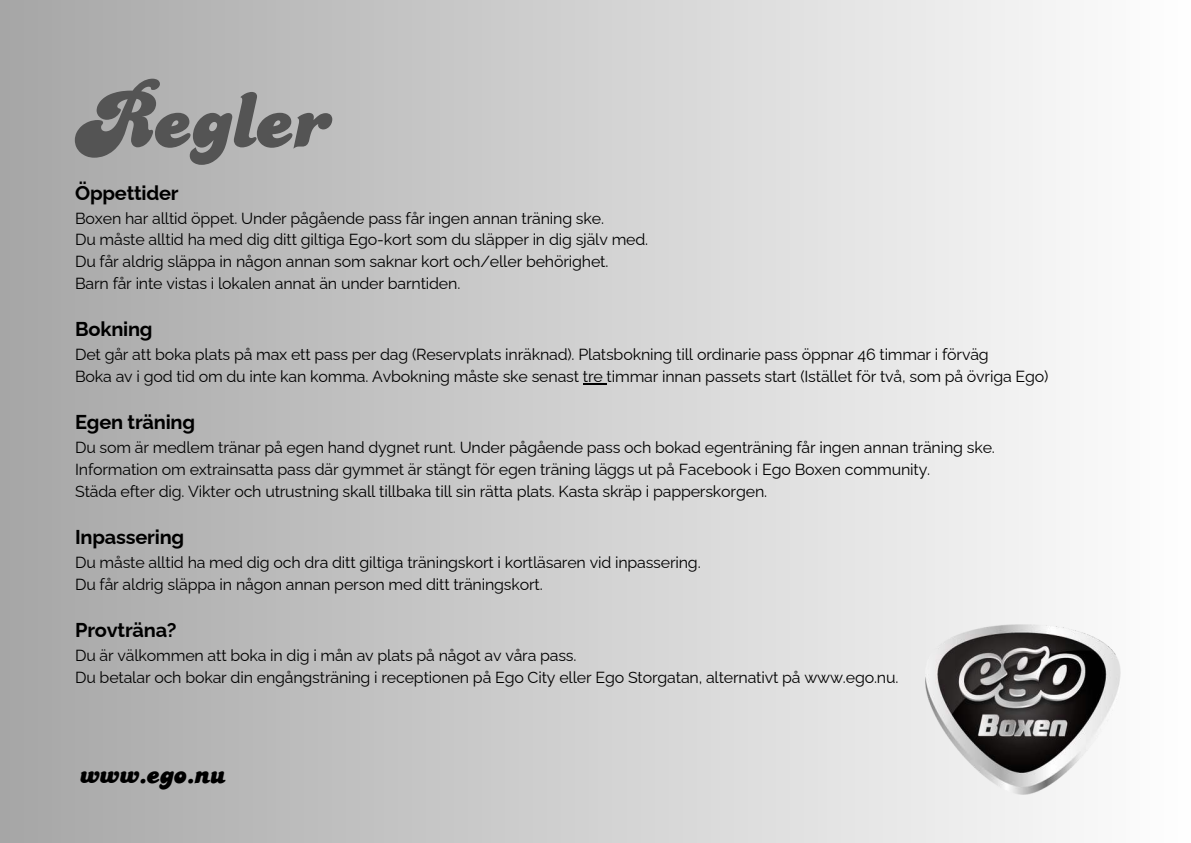
<style>
.page{position:relative;width:1191px;height:843px;background:#fff}
.page>*{position:absolute;margin:0;border:0;box-sizing:border-box;transform-origin:0 0}
.t1{font:87.1px "Candice Com";letter-spacing:-.01em;color:#545454}
.t2{font:30px "Candice Com";letter-spacing:-.01em;color:#000}
.t3{font:700 20px "Raleway";letter-spacing:-.01em;color:#000}
.t4{font:16px/21.8px "Raleway";letter-spacing:-.01em;color:#000}
</style>
<div class="page">
<div style="left:0;top:0;width:1190px;height:842px;background:linear-gradient(to right,#a6a6a6,#fefefe)"></div>
<img style="left:925px;top:624px;width:195px;height:170px">
<hr style="left:583px;top:383px;width:23px;height:2px;background:#000">
<h1 class="t1" style="left:75px;top:71px;width:255px">Regler</h1>
<p class="t3" style="left:75px;top:176px;width:105px">Öppettider</p>
<p class="t4" style="left:75px;top:205px;width:574px">Boxen har alltid öppet. Under pågående pass får ingen annan träning ske.<br>Du måste alltid ha med dig ditt giltiga Ego-kort som du släpper in dig själv med.<br>Du får aldrig släppa in någon annan som saknar kort och/eller behörighet.<br>Barn får inte vistas i lokalen annat än under barntiden.</p>
<p class="t3" style="left:75px;top:313px;width:79px">Bokning</p>
<p class="t4" style="left:75px;top:342px;width:974px">Det går att boka plats på max ett pass per dag (Reservplats inräknad). Platsbokning till ordinarie pass öppnar 46 timmar i förväg<br>Boka av i god tid om du inte kan komma. Avbokning måste ske senast tre timmar innan passets start (Istället för två, som på övriga Ego)</p>
<p class="t3" style="left:75px;top:406px;width:121px">Egen träning</p>
<p class="t4" style="left:75px;top:435px;width:921px">Du som är medlem tränar på egen hand dygnet runt. Under pågående pass och bokad egenträning får ingen annan träning ske.<br>Information om extrainsatta pass där gymmet är stängt för egen träning läggs ut på Facebook i Ego Boxen community.<br>Städa efter dig. Vikter och utrustning skall tillbaka till sin rätta plats. Kasta skräp i papperskorgen.</p>
<p class="t3" style="left:75px;top:521px;width:111px">Inpassering</p>
<p class="t4" style="left:75px;top:549px;width:627px">Du måste alltid ha med dig och dra ditt giltiga träningskort i kortläsaren vid inpassering.<br>Du får aldrig släppa in någon annan person med ditt träningskort.</p>
<p class="t3" style="left:75px;top:614px;width:103px">Provträna?</p>
<p class="t4" style="left:75px;top:642px;width:824px">Du är välkommen att boka in dig i mån av plats på något av våra pass.<br>Du betalar och bokar din engångsträning i receptionen på Ego City eller Ego Storgatan, alternativt på www.ego.nu.</p>
<h2 class="t2" style="left:79px;top:756px;width:147px">www.ego.nu</h2>
</div>
